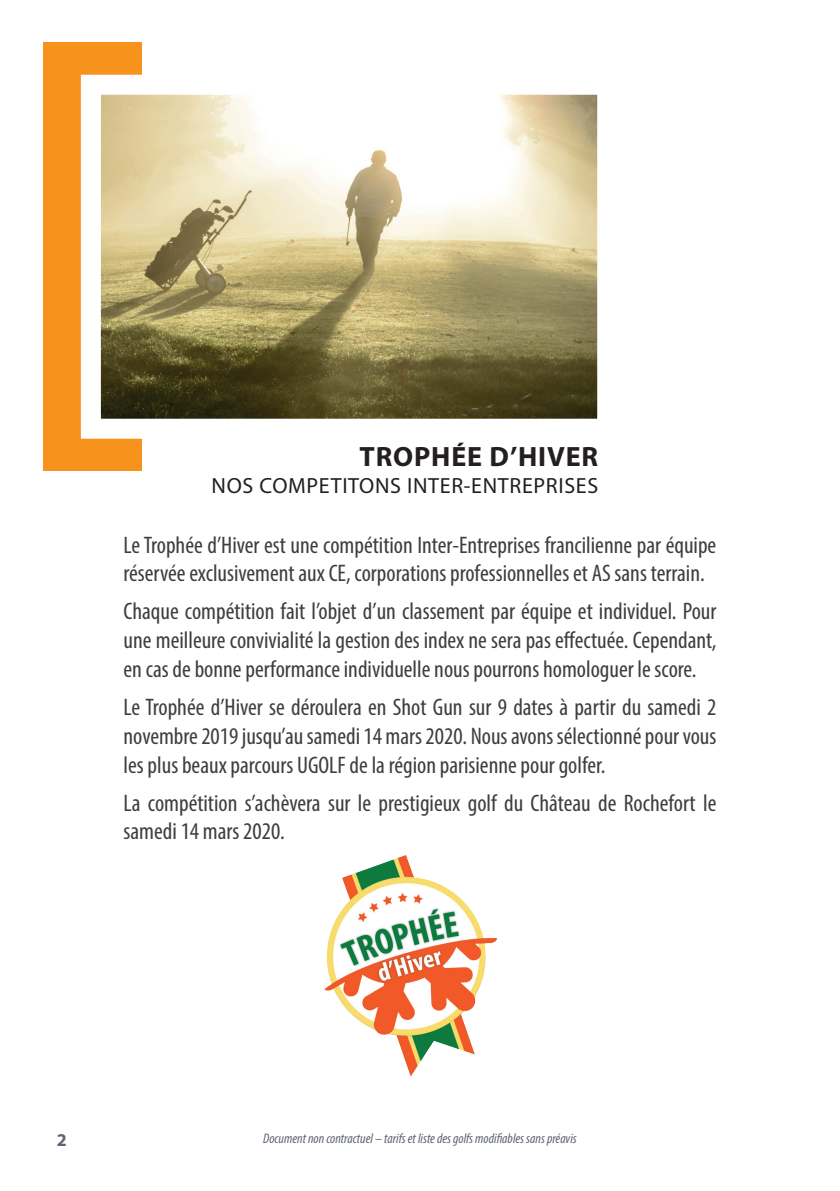
<style>
.page{position:relative;width:840px;height:1191px;background:#fff}
.page>*{position:absolute;margin:0;border:0;box-sizing:border-box;transform-origin:0 0}
.t1{font:700 28px "Myriad Pro";letter-spacing:.03em;color:#231f20}
.t2{font:condensed 24px/28.8px "Myriad Pro";color:#3e3e3f}
.t3{font:22px "Myriad Pro";letter-spacing:.03em;color:#231f20}
.t4{font:700 18px "Myriad Pro";color:#5e6473}
.t5{font:italic condensed 14px "Myriad Pro";color:#5e6473}
</style>
<div class="page">
<div style="left:44px;top:43px;width:98px;height:428px;background:#f7931d"></div>
<img style="left:102px;top:96px;width:494px;height:322px">
<div style="left:81px;top:75px;width:536px;height:364px;border:20px solid #fff"></div>
<img style="left:324px;top:855px;width:173px;height:222px">
<p class="t1" style="left:359px;top:438px;width:240px">TROPHÉE D’HIVER</p>
<p class="t3" style="left:211px;top:471px;width:388px">NOS COMPETITONS INTER-ENTREPRISES</p>
<p class="t2" style="left:123px;top:530px;width:594px">Le Trophée d’Hiver est une compétition Inter-Entreprises francilienne par équipe réservée exclusivement aux CE, corporations professionnelles et AS sans terrain.</p>
<p class="t2" style="left:123px;top:597px;width:594px;text-align:justify">Chaque compétition fait l’objet d’un classement par équipe et individuel. Pour une meilleure convivialité la gestion des index ne sera pas effectuée. Cependant, en cas de bonne performance individuelle nous pourrons homologuer le score.</p>
<p class="t2" style="left:123px;top:692px;width:594px;text-align:justify">Le Trophée d’Hiver se déroulera en Shot Gun sur 9 dates à partir du samedi 2 novembre 2019 jusqu’au samedi 14 mars 2020. Nous avons sélectionné pour vous les plus beaux parcours UGOLF de la région parisienne pour golfer.</p>
<p class="t2" style="left:123px;top:788px;width:594px">La compétition s’achèvera sur le prestigieux golf du Château de Rochefort le samedi 14 mars 2020.</p>
<p class="t4" style="left:57px;top:1128px;width:11px">2</p>
<p class="t5" style="left:263px;top:1129px;width:315px">Document non contractuel – tarifs et liste des golfs modifiables sans préavis</p>
</div>
